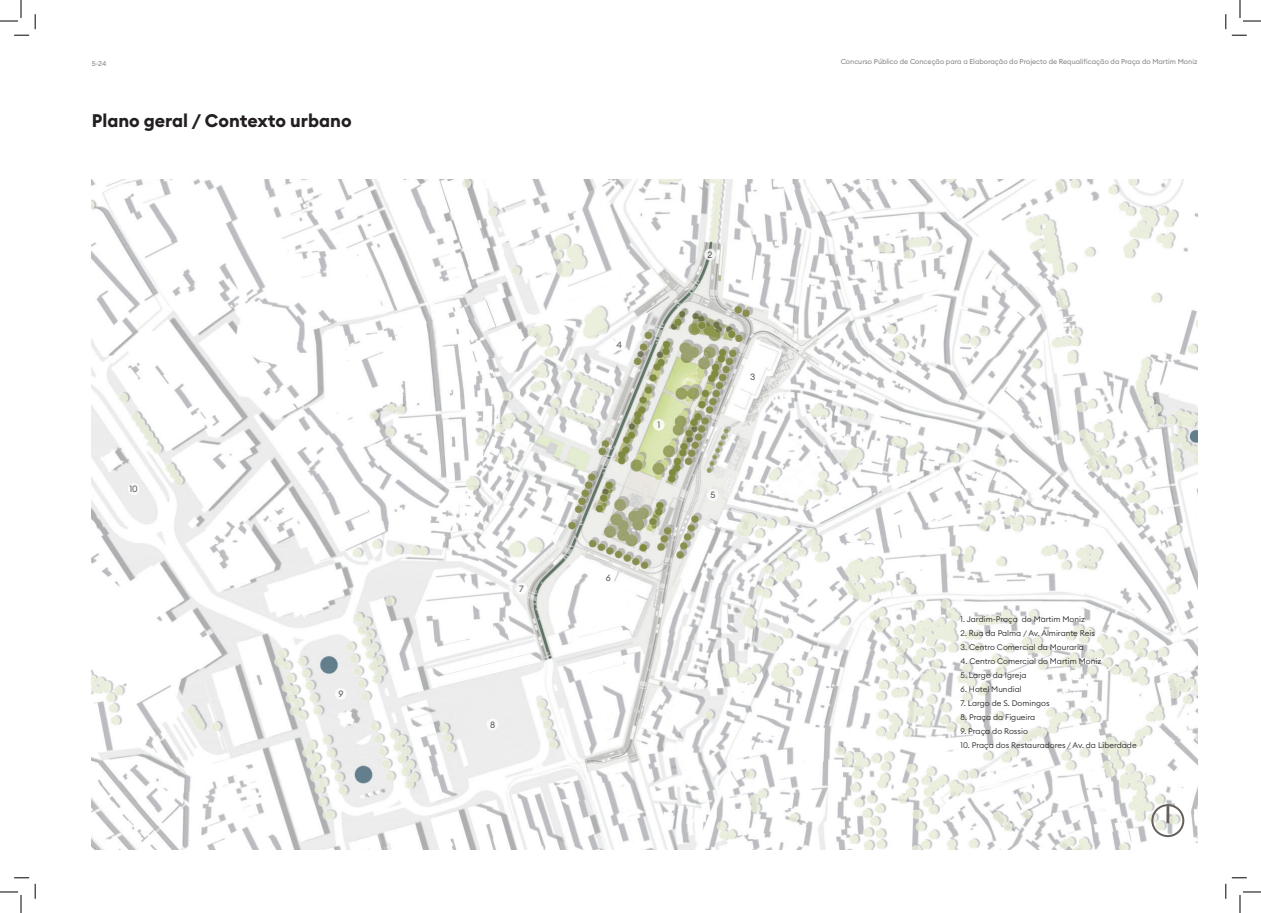
<style>
.page{position:relative;width:1261px;height:913px;background:#fff}
.page>*{position:absolute;margin:0;border:0;box-sizing:border-box;transform-origin:0 0}
.t1{font:700 18px "Euclid Circular B";color:#231f20}
.t2{font:9px "Euclid Circular B";color:#57585a}
.t3{font:300 8px "Euclid Circular B";color:#231f20}
.t4{font:7px "Euclid Circular B";color:#808285}
</style>
<div class="page">
<img style="left:92px;top:180px;width:1105px;height:669px">
<div style="left:1151px;top:803px;width:33px;height:33px;border:2px solid #655f5d;border-radius:50%"></div>
<div style="left:1166px;top:805px;width:3px;height:18px;border:2px solid #655f5d"></div>
<div style="left:653px;top:419px;width:12px;height:11px;background:#f6f9ed;border-radius:50%"></div>
<svg style="left:704px;top:248px;width:12px;height:12px"></svg>
<div style="left:747px;top:371px;width:11px;height:11px;background:#fff;border-radius:50%"></div>
<div style="left:614px;top:338px;width:12px;height:12px;background:#fff;border-radius:50%"></div>
<div style="left:707px;top:489px;width:12px;height:11px;background:#fff;border-radius:50%"></div>
<div style="left:602px;top:571px;width:12px;height:12px;background:#fff;border-radius:50%"></div>
<div style="left:516px;top:583px;width:11px;height:11px;background:#fff;border-radius:50%"></div>
<div style="left:487px;top:718px;width:11px;height:12px;background:#fff;border-radius:50%"></div>
<div style="left:335px;top:687px;width:12px;height:12px;background:#fff;border-radius:50%"></div>
<div style="left:128px;top:483px;width:12px;height:12px;background:#fff;border-radius:50%"></div>
<svg style="left:14px;top:35px;width:15px;height:1px"></svg>
<svg style="left:1232px;top:35px;width:15px;height:1px"></svg>
<svg style="left:14px;top:877px;width:15px;height:1px"></svg>
<svg style="left:35px;top:14px;width:1px;height:15px"></svg>
<svg style="left:35px;top:883px;width:1px;height:15px"></svg>
<svg style="left:1225px;top:14px;width:2px;height:15px"></svg>
<svg style="left:0;top:0;width:22px;height:22px"></svg>
<svg style="left:0;top:891px;width:22px;height:21px"></svg>
<svg style="left:1239px;top:0;width:22px;height:22px"></svg>
<svg style="left:1225px;top:877px;width:36px;height:35px"></svg>
<p class="t4" style="left:92px;top:61px;width:16px">5-24</p>
<p class="t4" style="left:841px;top:57px;width:358px">Concurso Público de Conceção para a Elaboração do Projecto de Requalificação da Praça do Martim Moniz</p>
<h1 class="t1" style="left:92px;top:113px;width:261px">Plano geral / Contexto urbano</h1>
<p class="t2" style="left:129px;top:485px;width:10px">10</p>
<p class="t2" style="left:338px;top:690px;width:7px">9</p>
<p class="t2" style="left:519px;top:585px;width:6px">7</p>
<p class="t2" style="left:490px;top:720px;width:7px">8</p>
<p class="t2" style="left:617px;top:341px;width:7px">4</p>
<p class="t2" style="left:657px;top:421px;width:4px">1</p>
<p class="t2" style="left:606px;top:573px;width:7px">6</p>
<p class="t2" style="left:708px;top:251px;width:7px">2</p>
<p class="t2" style="left:750px;top:373px;width:7px">3</p>
<p class="t2" style="left:710px;top:491px;width:6px">5</p>
<p class="t3" style="left:961px;top:613px;width:126px">1. Jardim-Praça do Martim Moniz</p>
<p class="t3" style="left:961px;top:627px;width:136px">2. Rua da Palma / Av. Almirante Reis</p>
<p class="t3" style="left:961px;top:641px;width:125px">3. Centro Comercial da Mouraria</p>
<p class="t3" style="left:961px;top:655px;width:142px">4. Centro Comercial do Martim Moniz</p>
<p class="t3" style="left:961px;top:671px;width:67px">5. Largo da Igreja</p>
<p class="t3" style="left:961px;top:683px;width:63px">6. Hotel Mundial</p>
<p class="t3" style="left:961px;top:697px;width:90px">7. Largo de S. Domingos</p>
<p class="t3" style="left:961px;top:713px;width:76px">8. Praça da Figueira</p>
<p class="t3" style="left:961px;top:727px;width:69px">9. Praça do Rossio</p>
<p class="t3" style="left:961px;top:739px;width:178px">10. Praça dos Restauradores / Av. da Liberdade</p>
</div>
